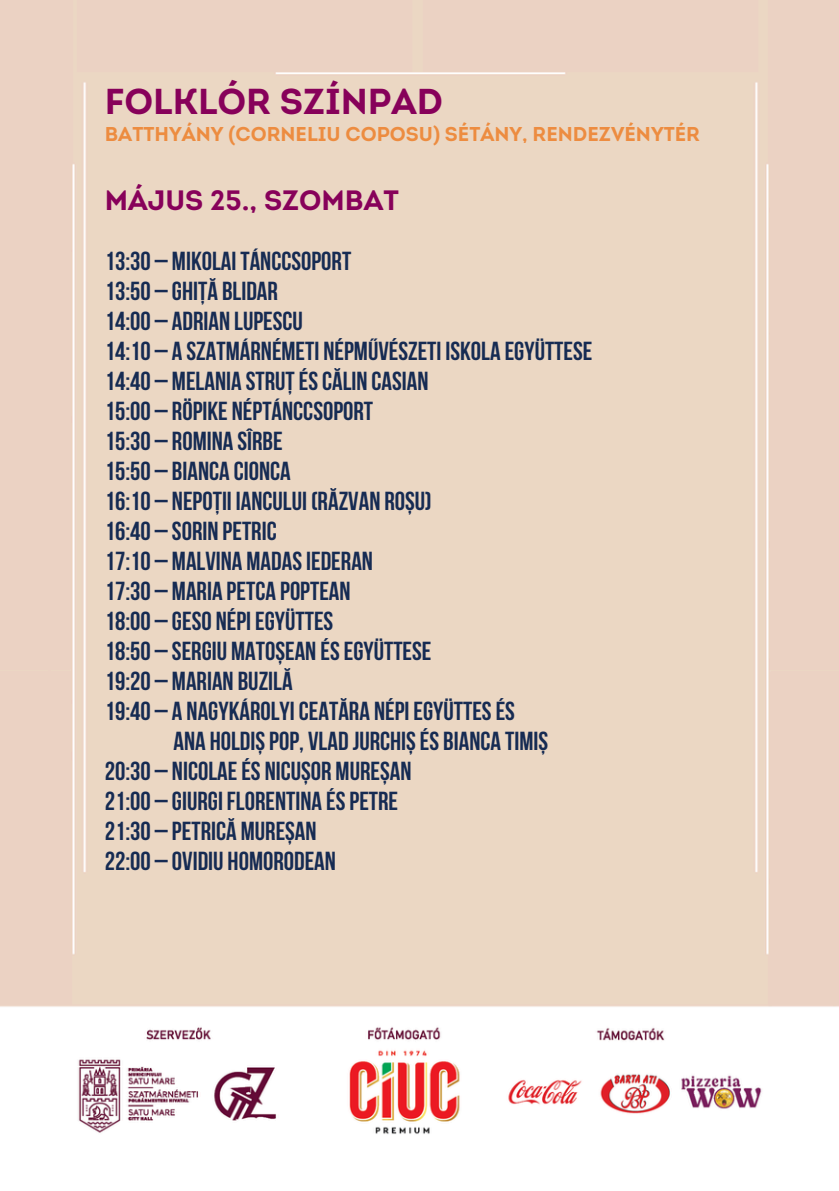
<style>
.page{position:relative;width:839px;height:1191px;background:#fff}
.page>*{position:absolute;margin:0;border:0;box-sizing:border-box;transform-origin:0 0}
.t1{font:700 36px "Intro";color:#87015a}
.t2{font:700 28px "Intro";color:#87015a}
.t3{font:700 26px "Bebas Neue";color:#162b53}
.t4{font:700 20px "Intro";color:#ed8c40}
</style>
<div class="page">
<img style="left:0;top:0;width:838px;height:1134px">
<p class="t1" style="left:105px;top:87px;width:339px">FOLKLÓR SZÍNPAD</p>
<p class="t4" style="left:105px;top:126px;width:596px">BATTHYÁNY (CORNELIU COPOSU) SÉTÁNY, RENDEZVÉNYTÉR</p>
<h1 class="t2" style="left:105px;top:189px;width:295px">MÁJUS 25., SZOMBAT</h1>
<h2 class="t3" style="left:105px;top:250px;width:248px">13:30 – MIKOLAI TÁNCCSOPORT</h2>
<h2 class="t3" style="left:105px;top:280px;width:175px">13:50 – GHIȚĂ BLIDAR</h2>
<h2 class="t3" style="left:105px;top:310px;width:199px">14:00 – ADRIAN LUPESCU</h2>
<h2 class="t3" style="left:105px;top:340px;width:489px">14:10 – A SZATMÁRNÉMETI NÉPMŰVÉSZETI ISKOLA EGYÜTTESE</h2>
<h2 class="t3" style="left:105px;top:370px;width:325px">14:40 – MELANIA STRUȚÉSCĂLIN CASIAN</h2>
<h2 class="t3" style="left:105px;top:400px;width:270px">15:00 – RÖPIKE NÉPTÁNCCSOPORT</h2>
<h2 class="t3" style="left:105px;top:430px;width:179px">15:30 – ROMINA SÎRBE</h2>
<h2 class="t3" style="left:105px;top:460px;width:187px">15:50 – BIANCA CIONCA</h2>
<h2 class="t3" style="left:105px;top:490px;width:328px">16:10 – NEPOȚII IANCULUI (RĂZVAN ROȘU)</h2>
<h2 class="t3" style="left:105px;top:520px;width:173px">16:40 – SORIN PETRIC</h2>
<h2 class="t3" style="left:105px;top:550px;width:269px">17:10 – MALVINA MADASIEDERAN</h2>
<h2 class="t3" style="left:105px;top:580px;width:247px">17:30 – MARIA PETCA POPTEAN</h2>
<h2 class="t3" style="left:105px;top:610px;width:230px">18:00 – GESO NÉPI EGYÜTTES</h2>
<h2 class="t3" style="left:105px;top:640px;width:328px">18:50 – SERGIU MATOȘEAN ÉSEGYÜTTESE</h2>
<h2 class="t3" style="left:105px;top:670px;width:189px">19:20 – MARIAN BUZILĂ</h2>
<h2 class="t3" style="left:105px;top:700px;width:411px">19:40 – A NAGYKÁROLYI CEATĂRA NÉPI EGYÜTTESÉS</h2>
<h2 class="t3" style="left:173px;top:730px;width:376px">ANA HOLDIȘPOP, VLAD JURCHIȘÉS BIANCA TIMIȘ</h2>
<h2 class="t3" style="left:105px;top:760px;width:308px">20:30 – NICOLAEÉS NICUȘOR MUREȘAN</h2>
<h2 class="t3" style="left:105px;top:790px;width:295px">21:00 – GIURGI FLORENTINA ÉSPETRE</h2>
<h2 class="t3" style="left:105px;top:820px;width:213px">21:30 – PETRICĂ MUREȘAN</h2>
<h2 class="t3" style="left:105px;top:850px;width:232px">22:00 – OVIDIU HOMORODEAN</h2>
</div>
